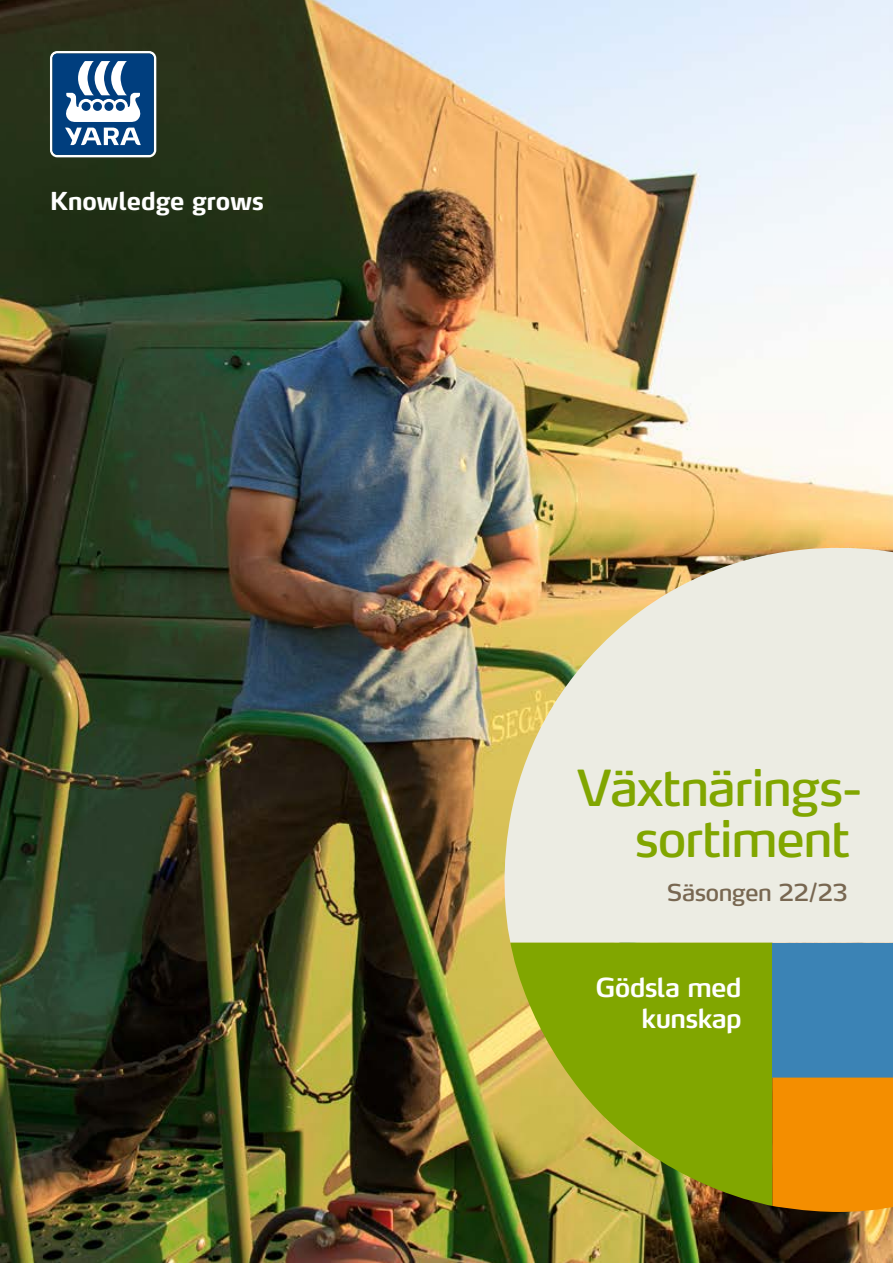
<style>
.page{position:relative;width:893px;height:1263px;background:#fff}
.page>*{position:absolute;margin:0;border:0;box-sizing:border-box;transform-origin:0 0}
.Cover{font:49.2px/50.7px "Yara Max LF";letter-spacing:-.025em;color:#81a600;text-align:right}
.Urubb_2{font:600 25.95px/31.2px "Yara Max LF";letter-spacing:-.02em;color:#fff;text-align:right}
.t1{font:700 24.6px "Yara Max LF";letter-spacing:-.01em;color:#fff}
.Urubb_2-2{font:23.1px "Yara Max LF";letter-spacing:-.015em;color:#786751}
</style>
<div class="page">
<img style="left:0;top:0;width:893px;height:1263px">
<svg style="left:473px;top:507px;width:420px;height:436px;background:#e1d7b9"></svg>
<svg style="left:510px;top:943px;width:262px;height:263px;background:#90a415"></svg>
<div style="left:772px;top:943px;width:121px;height:134px;background:#3b83b5"></div>
<div style="left:772px;top:1077px;width:121px;height:135px;background:#f48e00"></div>
<svg style="left:50px;top:51px;width:106px;height:106px"></svg>
<p class="t1" style="left:50px;top:185px;width:216px">Knowledge grows</p>
<p class="Cover" style="left:577px;top:761px;width:287px">Växtnärings&shy;sortiment</p>
<p class="Urubb_2-2" style="left:667px;top:878px;width:182px">Säsongen 22/23</p>
<p class="Urubb_2" style="left:595px;top:972px;width:148px">Gödsla med kunskap</p>
</div>
